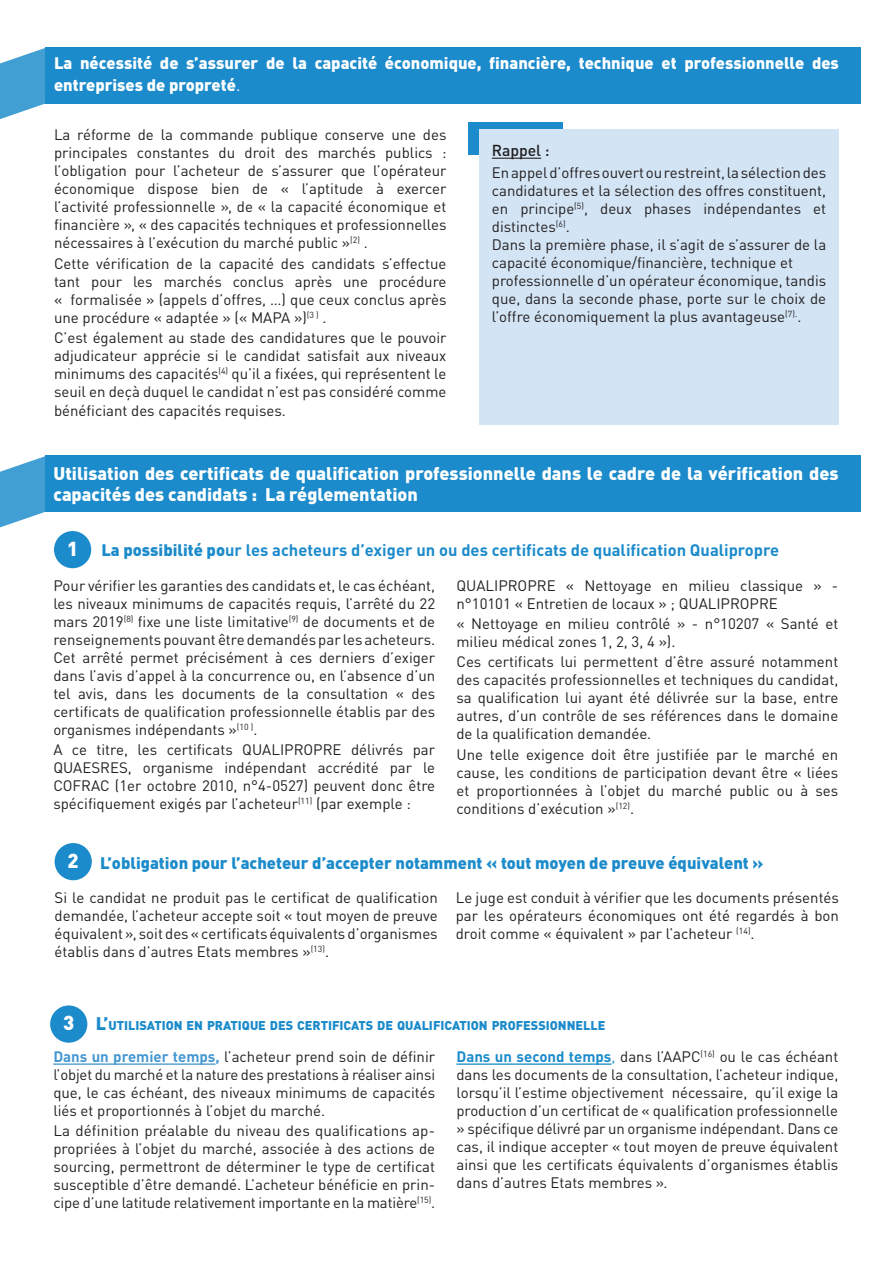
<style>
.page{position:relative;width:893px;height:1263px;background:#fff}
.page>*{position:absolute;margin:0;border:0;box-sizing:border-box;transform-origin:0 0}
.t1{font:900 19.95px "DIN Pro";color:#fff}
.t2{font:900 18px/21.6px "DIN Pro";color:#fff}
.t3{font:900 16.5px/21.6px "DIN Pro";color:#fff}
.t4{font:700 16.5px "DIN Pro";color:#1b8bcb}
.t5{font:900 16.5px "DIN Pro";color:#1b8bcb}
.t6{font:500 15.75px "DIN Pro";color:#231f20}
.t7{font:15px/18px "DIN Pro";color:#231f20;text-align:justify}
.t8{font:900 12.6px "DIN Pro";color:#1b8bcb}
.s1{font-weight:400}
.s2{font-weight:900}
.s3{font-size:18px}
.s4{font-weight:700;color:#4397d2}
.s5{font-weight:700;color:#1b8bcb}
.s6{color:#1b8bcb}
</style>
<div class="page">
<div style="left:468px;top:122px;width:95px;height:32px;background:#1b8bcb"></div>
<div style="left:45px;top:456px;width:816px;height:56px;background:#1b8bcb"></div>
<svg style="left:0;top:456px;width:62px;height:89px"></svg>
<div style="left:479px;top:130px;width:360px;height:295px;background:#d3e4f4"></div>
<hr style="left:492px;top:158px;width:49px;height:1px;background:#231f20">
<div style="left:45px;top:48px;width:816px;height:56px;background:#1b8bcb"></div>
<svg style="left:0;top:48px;width:45px;height:71px"></svg>
<div style="left:54px;top:531px;width:37px;height:37px;background:#1b8bcb;border-radius:50%"></div>
<div style="left:55px;top:843px;width:37px;height:37px;background:#1b8bcb;border-radius:50%"></div>
<hr style="left:53px;top:1063px;width:162px;height:2px;background:#4397d2">
<hr style="left:456px;top:1063px;width:155px;height:2px;background:#1b8bcb">
<div style="left:50px;top:1005px;width:37px;height:38px;background:#1b8bcb;border-radius:50%"></div>
<p class="t3" style="left:54px;top:50px;width:786px">La nécessité de s’assurer de la capacité économique, financière, technique et professionnelle des entreprises de propreté<span class="s1">.</span></p>
<p class="t7" style="left:54px;top:124px;width:394px">La réforme de la commande publique conserve une des principales constantes du droit des marchés publics : l’obligation pour l’acheteur de s’assurer que l’opérateur économique dispose bien de « l’aptitude à exercer l’activité professionnelle », de « la capacité économique et financière », « des capacités techniques et professionnelles nécessaires à l’exécution du marché public »<sup>(2)</sup> .</p>
<p class="t7" style="left:54px;top:253px;width:394px">Cette vérification de la capacité des candidats s’effectue tant pour les marchés conclus après une procédure « formalisée » (appels d’offres, …) que ceux conclus après une procédure « adaptée » (« MAPA »)<sup>(3</sup> <sup>)</sup> .</p>
<p class="t7" style="left:54px;top:327px;width:394px">C’est également au stade des candidatures que le pouvoir adjudicateur apprécie si le candidat satisfait aux niveaux minimums des capacités<sup>(4)</sup> qu’il a fixées, qui représentent le seuil en deçà duquel le candidat n’est pas considéré comme bénéficiant des capacités requises.</p>
<p class="t6" style="left:492px;top:138px;width:59px">Rappel :</p>
<p class="t7" style="left:492px;top:162px;width:336px">En appel d’offres ouvert ou restreint, la sélection des candidatures et la sélection des offres constituent, en principe<sup>(5)</sup>, deux phases indépendantes et distinctes<sup>(6)</sup>.</p>
<p class="t7" style="left:492px;top:234px;width:336px">Dans la première phase, il s’agit de s’assurer de la capacité économique/financière, technique et</p>
<p class="t7" style="left:492px;top:270px;width:336px">professionnelle d’un opérateur économique, tandis que, dans la seconde phase, porte sur le choix de l’offre économiquement la plus avantageuse<sup>(7).</sup>.</p>
<p class="t2" style="left:54px;top:460px;width:786px">Utilisation des certificats de qualification professionnelle dans le cadre de la vérification des capacités des candidats : La réglementation</p>
<p class="t1" style="left:67px;top:531px;width:13px">1</p>
<p class="t4" style="left:101px;top:536px;width:679px"><span class="s2">La possibilité po</span>ur les acheteurs d’exiger un ou des certificats de qualification Qualipropre</p>
<p class="t7" style="left:53px;top:575px;width:383px">Pour vérifier les garanties des candidats et, le cas échéant, les niveaux minimums de capacités requis, l’arrêté du 22 mars 2019<sup>(8)</sup> fixe une liste limitative<sup>(9)</sup> de documents et de renseignements pouvant être demandés par les acheteurs.<br>Cet arrêté permet précisément à ces derniers d’exiger dans l’avis d’appel à la concurrence ou, en l’absence d’un tel avis, dans les documents de la consultation « des certificats de qualification professionnelle établis par des organismes indépendants »<sup>(10</sup> <sup>)</sup>.</p>
<p class="t7" style="left:53px;top:739px;width:383px">A ce titre, les certificats QUALIPROPRE délivrés par QUAESRES, organisme indépendant accrédité par le COFRAC (1er octobre 2010, n°4-0527) peuvent donc être spécifiquement exigés par l’acheteur<sup>(11)</sup> (par exemple :</p>
<p class="t7" style="left:456px;top:575px;width:383px">QUALIPROPRE « Nettoyage en milieu classique » - n°10101 « Entretien de locaux » ; QUALIPROPRE</p>
<p class="t7" style="left:456px;top:613px;width:383px">« Nettoyage en milieu contrôlé » - n°10207 « Santé et milieu médical zones 1, 2, 3, 4 »).</p>
<p class="t7" style="left:456px;top:651px;width:383px">Ces certificats lui permettent d’être assuré notamment des capacités professionnelles et techniques du candidat, sa qualification lui ayant été délivrée sur la base, entre autres, d’un contrôle de ses références dans le domaine de la qualification demandée.</p>
<p class="t7" style="left:456px;top:744px;width:383px">Une telle exigence doit être justifiée par le marché en cause, les conditions de participation devant être « liées et proportionnées à l’objet du marché public ou à ses conditions d’exécution »<sup>(12)</sup>.</p>
<p class="t1" style="left:68px;top:843px;width:13px">2</p>
<p class="t5" style="left:100px;top:848px;width:665px">L’obligation pour l’acheteur d’accepter notamment « tout moyen de preuve équivalent »</p>
<p class="t7" style="left:55px;top:887px;width:385px">Si le candidat ne produit pas le certificat de qualification demandée, l’acheteur accepte soit « tout moyen de preuve équivalent », soit des « certificats équivalents d’organismes établis dans d’autres Etats membres »<sup>(13)</sup>.</p>
<p class="t7" style="left:456px;top:887px;width:385px">Le juge est conduit à vérifier que les documents présentés par les opérateurs économiques ont été regardés à bon droit comme « équivalent » par l’acheteur <sup>(14)</sup>.</p>
<p class="t1" style="left:63px;top:1006px;width:13px">3</p>
<p class="t8" style="left:96px;top:1015px;width:511px"><span class="s3">L’</span>UTILISATION EN PRATIQUE DES CERTIFICATS DE QUALIFICATION PROFESSIONNELLE</p>
<p class="t7" style="left:53px;top:1046px;width:383px"><span class="s4">Dans un premier temps,</span> l’acheteur prend soin de définir l’objet du marché et la nature des prestations à réaliser ainsi que, le cas échéant, des niveaux minimums de capacités liés et proportionnés à l’objet du marché.</p>
<p class="t7" style="left:53px;top:1120px;width:383px">La définition préalable du niveau des qualifications ap&shy;propriées à l’objet du marché, associée à des actions de sourcing, permettront de déterminer le type de certificat susceptible d’être demandé. L’acheteur bénéficie en prin&shy;cipe d’une latitude relativement importante en la matière<sup>(15)</sup>.</p>
<p class="t7" style="left:456px;top:1046px;width:383px"><span class="s5">Dans un second temps</span><span class="s6">,</span> dans l’AAPC<sup>(16)</sup> ou le cas échéant dans les documents de la consultation, l’acheteur indique, lorsqu’il l’estime objectivement nécessaire, qu’il exige la production d’un certificat de « qualification professionnelle » spécifique délivré par un organisme indépendant. Dans ce cas, il indique accepter « tout moyen de preuve équivalent ainsi que les certificats équivalents d’organismes établis dans d’autres Etats membres ».</p>
</div>
